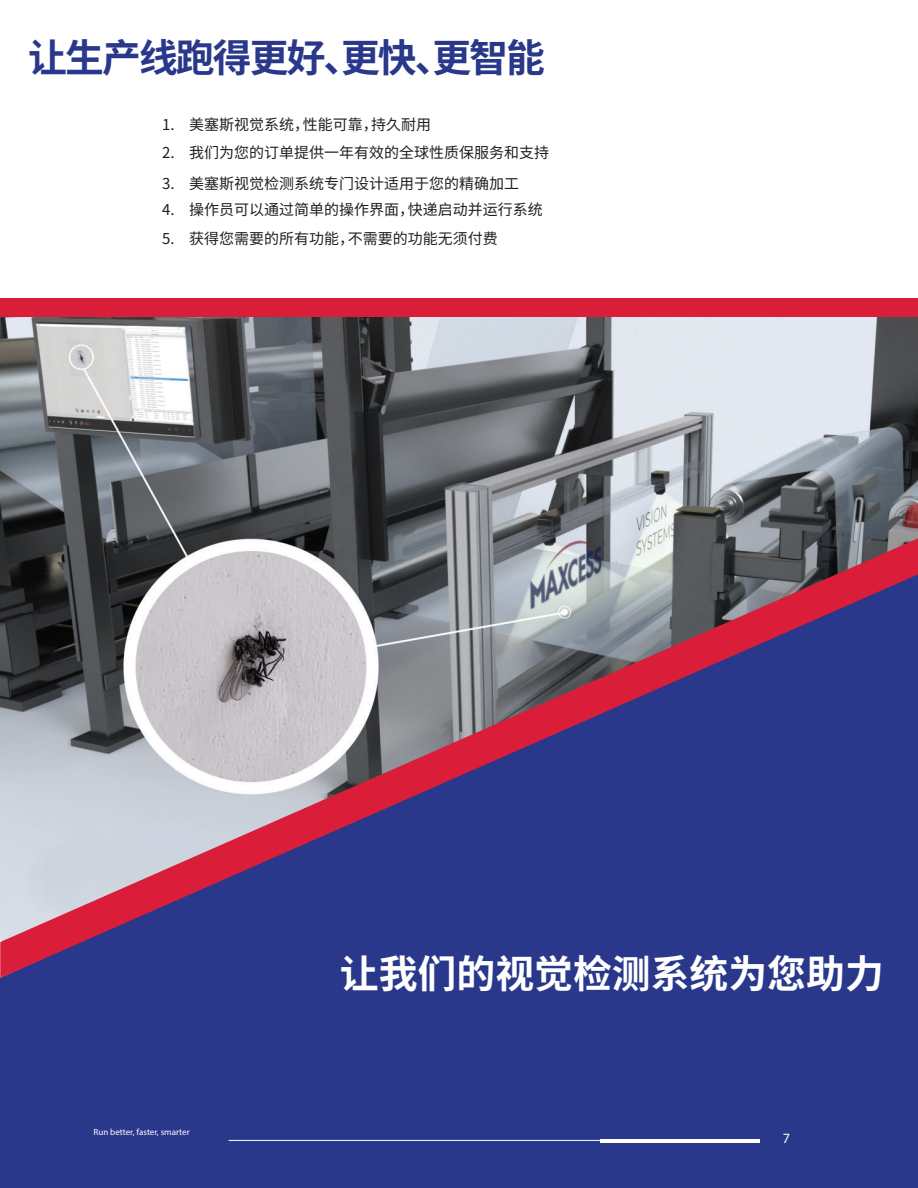
<style>
.page{position:relative;width:918px;height:1188px;background:#fff}
.page>*{position:absolute;margin:0;border:0;box-sizing:border-box;transform-origin:0 0}
.t1{font:700 38.85px "Source Han Sans CN";letter-spacing:-.05em;color:#29388b}
.t2{font:700 38.85px "Source Han Sans CN";color:#fff}
.t3{font:15px "Source Han Sans CN";color:#231f20}
.t4{font:14.25px "Myriad Pro";color:#fff}
.t5{font:9px "Myriad Pro";color:#fff}
</style>
<div class="page">
<img style="left:0;top:317px;width:918px;height:221px">
<div style="left:0;top:978px;width:918px;height:210px;background:#29388b"></div>
<svg style="left:0;top:538px;width:918px;height:440px;fill:#2e388b"></svg>
<div style="left:0;top:298px;width:918px;height:19px;background:#da1e3a"></div>
<hr style="left:229px;top:1140px;width:530px;height:1px;background:#fff">
<hr style="left:600px;top:1139px;width:159px;height:3px;background:#fff">
<h1 class="t1" style="left:28px;top:36px;width:518px">让生产线跑得更好、更快、更智能</h1>
<p class="t3" style="left:162px;top:116px;width:270px">1. 美塞斯视觉系统，性能可靠，持久耐用</p>
<p class="t3" style="left:162px;top:144px;width:389px">2. 我们为您的订单提供一年有效的全球性质保服务和支持</p>
<p class="t3" style="left:162px;top:175px;width:359px">3. 美塞斯视觉检测系统专门设计适用于您的精确加工</p>
<p class="t3" style="left:162px;top:201px;width:382px">4. 操作员可以通过简单的操作界面，快递启动并运行系统</p>
<p class="t3" style="left:162px;top:230px;width:337px">5. 获得您需要的所有功能，不需要的功能无须付费</p>
<p class="t5" style="left:94px;top:1126px;width:98px">Run better, faster, smarter</p>
<h1 class="t2" style="left:340px;top:952px;width:545px">让我们的视觉检测系统为您助力</h1>
<p class="t4" style="left:783px;top:1129px;width:9px">7</p>
</div>
